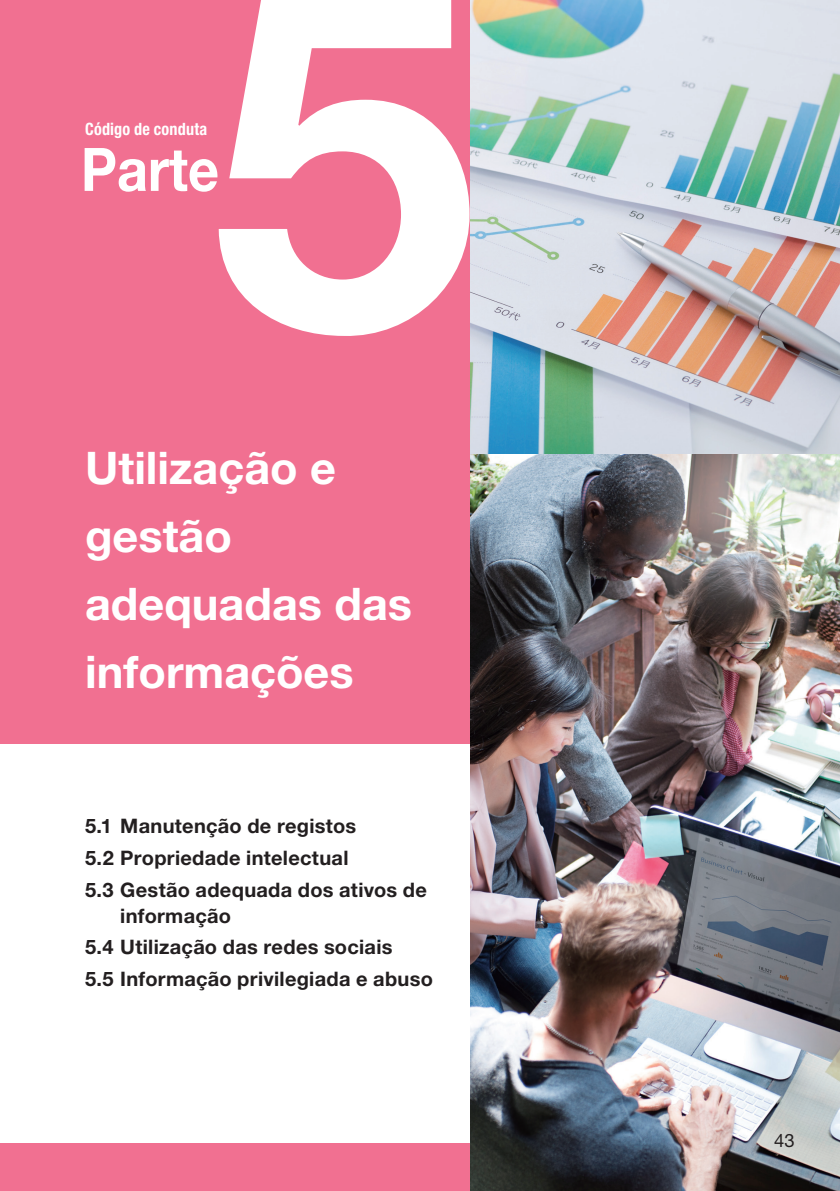
<style>
.page{position:relative;width:840px;height:1191px;background:#fff}
.page>*{position:absolute;margin:0;border:0;box-sizing:border-box;transform-origin:0 0}
.t1{font:700 481.8px "Helvetica Neue LT Std";color:#fff}
.t2{font:700 60px "Helvetica Neue LT Std";color:#fff;scale:.9 1}
.t3{font:700 45px/68px "Helvetica Neue LT Std";color:#fff}
.Contents{font:700 20px/26px "Helvetica Neue LT Std";letter-spacing:.015em;color:#231f20}
.t4{font:18.4px "Helvetica Neue LT Std";color:#231f20}
.Body_9pt{font:700 condensed 17px "Helvetica Neue LT Std";letter-spacing:.015em;color:#fff;scale:.95 1}
</style>
<div class="page">
<div style="left:0;top:0;width:470px;height:1191px;background:#f17091"></div>
<div style="left:0;top:744px;width:470px;height:398px;background:#fff"></div>
<img style="left:470px;top:0;width:369px;height:1191px">
<p class="t1" style="left:210px;top:-141px;width:269px">5</p>
<p class="Body_9pt" style="left:85px;top:119px;width:130px">Código de conduta</p>
<p class="t2" style="left:81px;top:132px;width:155px">Parte</p>
<p class="t3" style="left:85px;top:433px;width:328px">Utilização e gestão adequadas das informações</p>
<p class="Contents" style="left:85px;top:812px;width:272px">5.1 Manutenção de registos</p>
<p class="Contents" style="left:85px;top:844px;width:265px">5.2 Propriedade intelectual</p>
<p class="Contents" style="left:120px;top:876px;width:308px;text-indent:-35px">5.3 Gestão adequada dos ativos de informação</p>
<p class="Contents" style="left:85px;top:933px;width:309px">5.4 Utilização das redes sociais</p>
<p class="Contents" style="left:85px;top:965px;width:349px">5.5 Informação privilegiada e abuso</p>
<p class="t4" style="left:773px;top:1129px;width:22px">43</p>
</div>
